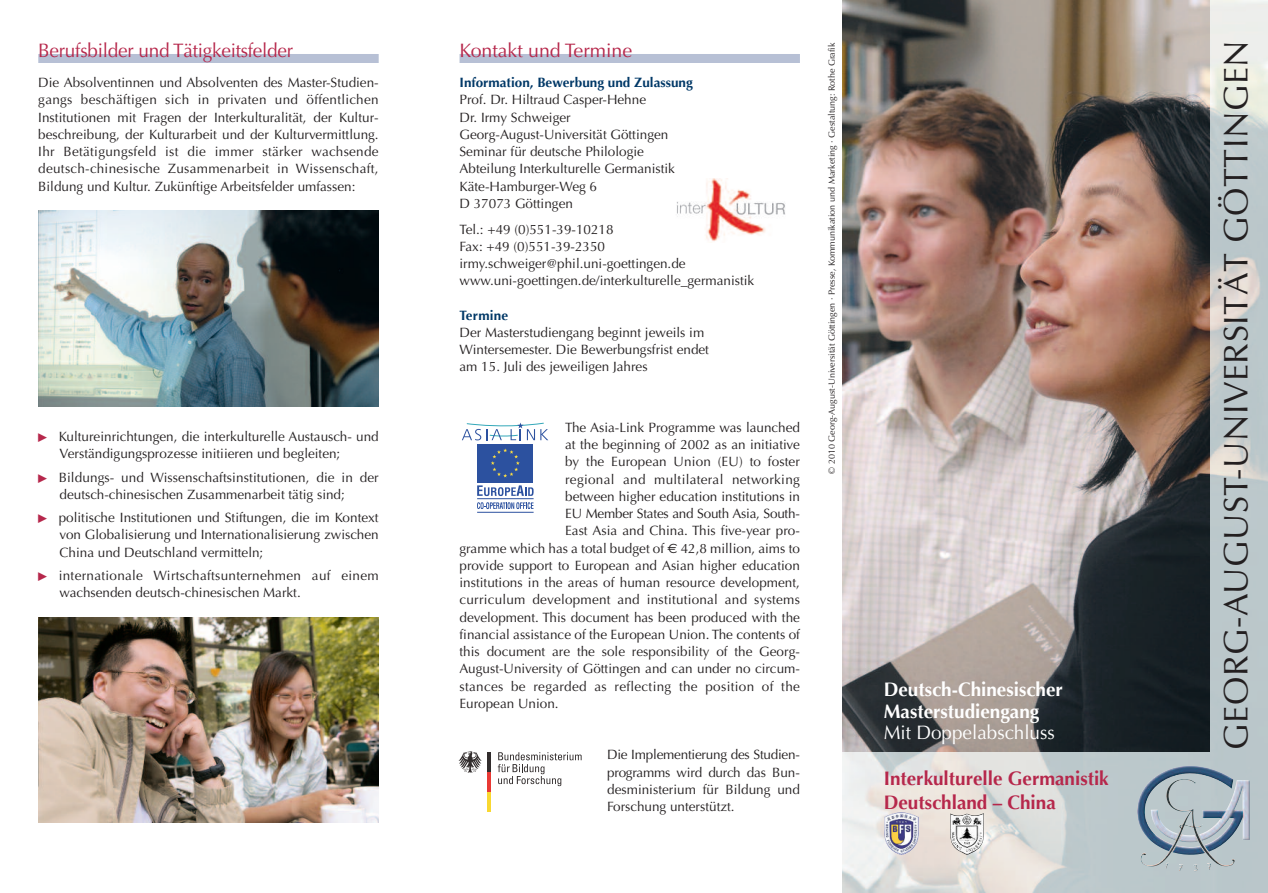
<style>
.page{position:relative;width:1268px;height:893px;background:#fff}
.page>*{position:absolute;margin:0;border:0;box-sizing:border-box;transform-origin:0 0}
.t1{font:34.05px "Optima LT";letter-spacing:.015em;color:#231f20}
.t2{font:19.5px "Optima LT";letter-spacing:-.01em;color:#b6274b}
.t3{font:700 19.5px/24px "Optima";color:#b6274b}
.t4{font:700 19.5px/21.8px "Optima";color:#fff}
.t5{font:19.5px "Optima LT";color:#fff}
.t6{font:13.5px/17.2px "Optima LT";color:#231f20}
.t7{font:13.5px/17.2px "Optima LT";letter-spacing:.02em;color:#231f20}
.t8{font:700 13.5px "Optima";color:#003867}
.t9{font:9px "Optima LT";color:#231f20}
.s1{font-family:"Euro Sans"}
</style>
<div class="page">
<div style="left:459px;top:54px;width:340px;height:9px;background:#b7c0d5"></div>
<div style="left:38px;top:54px;width:340px;height:9px;background:#b7c0d5"></div>
<img style="left:38px;top:211px;width:340px;height:196px">
<img style="left:38px;top:617px;width:340px;height:206px">
<img style="left:842px;top:0;width:425px;height:893px">
<img style="left:842px;top:0;width:367px;height:751px">
<img style="left:1136px;top:766px;width:113px;height:100px">
<svg style="left:462px;top:423px;width:86px;height:17px"></svg>
<div style="left:477px;top:444px;width:56px;height:39px;background:#2c519f"></div>
<svg style="left:477px;top:485px;width:56px;height:11px"></svg>
<svg style="left:477px;top:502px;width:56px;height:7px"></svg>
<hr style="left:477px;top:498px;width:56px;height:1px;background:#2c519f">
<hr style="left:477px;top:512px;width:56px;height:1px;background:#2c519f">
<svg style="left:491px;top:448px;width:28px;height:29px"></svg>
<img style="left:676px;top:179px;width:109px;height:62px">
<svg style="left:497px;top:752px;width:84px;height:34px"></svg>
<hr style="left:487px;top:792px;width:4px;height:20px;background:#f9d831">
<hr style="left:487px;top:772px;width:4px;height:20px;background:#e93934">
<hr style="left:487px;top:752px;width:4px;height:20px;background:#322d2d">
<svg style="left:458px;top:751px;width:23px;height:22px"></svg>
<img style="left:884px;top:812px;width:34px;height:43px">
<img style="left:950px;top:813px;width:33px;height:42px">
<h2 class="t2" style="left:38px;top:43px;width:256px">Berufsbilder und Tätigkeitsfelder</h2>
<p class="t6" style="left:38px;top:75px;width:342px;text-align:justify">Die Absolventinnen und Absolventen des Master-Studien&shy;gangs beschäftigen sich in privaten und öffentlichen Institutionen mit Fragen der Interkulturalität, der Kultur&shy;beschreibung, der Kulturarbeit und der Kulturvermittlung.<br>Ihr Betätigungsfeld ist die immer stärker wachsende deutsch-chinesische Zusammenarbeit in Wissenschaft, Bildung und Kultur. Zukünftige Arbeitsfelder umfassen:</p>
<p class="t6" style="left:59px;top:429px;width:321px">Kultureinrichtungen, die interkulturelle Austausch- und<br>Verständigungsprozesse initiieren und begleiten;</p>
<p class="t6" style="left:59px;top:470px;width:321px">Bildungs- und Wissenschaftsinstitutionen, die in der deutsch-chinesischen Zusammenarbeit tätig sind;</p>
<p class="t6" style="left:59px;top:510px;width:321px;text-align:justify">politische Institutionen und Stiftungen, die im Kontext von Globalisierung und Internationalisierung zwischen China und Deutschland vermitteln;</p>
<p class="t7" style="left:59px;top:568px;width:321px">internationale Wirtschaftsunternehmen auf einem wachsenden deutsch-chinesischen Markt.</p>
<h2 class="t2" style="left:459px;top:43px;width:174px">Kontakt und Termine</h2>
<p class="t8" style="left:459px;top:75px;width:235px">Information, Bewerbung und Zulassung</p>
<p class="t6" style="left:459px;top:93px;width:217px">Prof. Dr. Hiltraud Casper-Hehne<br>Dr. Irmy Schweiger<br>Georg-August-Universität Göttingen<br>Seminar für deutsche Philologie<br>Abteilung Interkulturelle Germanistik<br>Käte-Hamburger-Weg 6<br>D 37073 Göttingen</p>
<p class="t6" style="left:459px;top:222px;width:296px">Tel.: +49 (0)551-39-10218<br>Fax: +49 (0)551-39-2350 irmy.schweiger@phil.uni-goettingen.de www.uni-goettingen.de/interkulturelle_germanistik</p>
<p class="t8" style="left:459px;top:307px;width:50px">Termine</p>
<p class="t6" style="left:459px;top:325px;width:251px">Der Masterstudiengang beginnt jeweils im<br>Wintersemester. Die Bewerbungsfrist endet am 15. Juli des jeweiligen Jahres</p>
<p class="t6" style="left:565px;top:420px;width:236px">The Asia-Link Programme was launched</p>
<p class="t6" style="left:565px;top:437px;width:236px">at the beginning of 2002 as an initiative</p>
<p class="t6" style="left:565px;top:454px;width:236px">by the European Union (EU) to foster</p>
<p class="t7" style="left:565px;top:472px;width:236px">regional and multilateral networking</p>
<p class="t6" style="left:565px;top:489px;width:236px">between higher education institutions in</p>
<p class="t6" style="left:565px;top:506px;width:236px">EU Member States and South Asia, South-</p>
<p class="t6" style="left:565px;top:523px;width:236px">East Asia and China. This five-year pro-</p>
<p class="t6" style="left:459px;top:541px;width:342px">gramme which has a total budget of <span class="s1">€</span> 42,8 million, aims to</p>
<p class="t6" style="left:459px;top:558px;width:342px">provide support to European and Asian higher education</p>
<p class="t6" style="left:459px;top:575px;width:342px">institutions in the areas of human resource development,</p>
<p class="t7" style="left:459px;top:592px;width:342px">curriculum development and institutional and systems</p>
<p class="t6" style="left:459px;top:610px;width:342px">development. This document has been produced with the</p>
<p class="t6" style="left:459px;top:627px;width:342px">financial assistance of the European Union. The contents of</p>
<p class="t6" style="left:459px;top:644px;width:342px">this document are the sole responsibility of the Georg-</p>
<p class="t6" style="left:459px;top:661px;width:342px">August-University of Göttingen and can under no circum-</p>
<p class="t7" style="left:459px;top:679px;width:342px">stances be regarded as reflecting the position of the</p>
<p class="t6" style="left:459px;top:696px;width:101px">European Union.</p>
<p class="t6" style="left:607px;top:747px;width:194px;text-align:justify">Die Implementierung des Studien&shy;programms wird durch das Bun&shy;desministerium für Bildung und Forschung unterstützt.</p>
<p class="t9" style="left:827px;top:474px;width:433px;rotate:-90deg">© 2010 Georg-August-Universität Göttingen · Presse, Kommunikation und Marketing · Gestaltung: Rothe Grafik</p>
<h1 class="t1" style="left:1221px;top:749px;width:711px;rotate:-90deg">GEORG-AUGUST-UNIVERSITÄT GÖTTINGEN</h1>
<h2 class="t4" style="left:883px;top:679px;width:181px">Deutsch-Chinesischer<br>Masterstudiengang</h2>
<h2 class="t5" style="left:883px;top:725px;width:173px">Mit Doppelabschluss</h2>
<h2 class="t3" style="left:883px;top:766px;width:226px">Interkulturelle Germanistik<br>Deutschland – China</h2>
</div>
